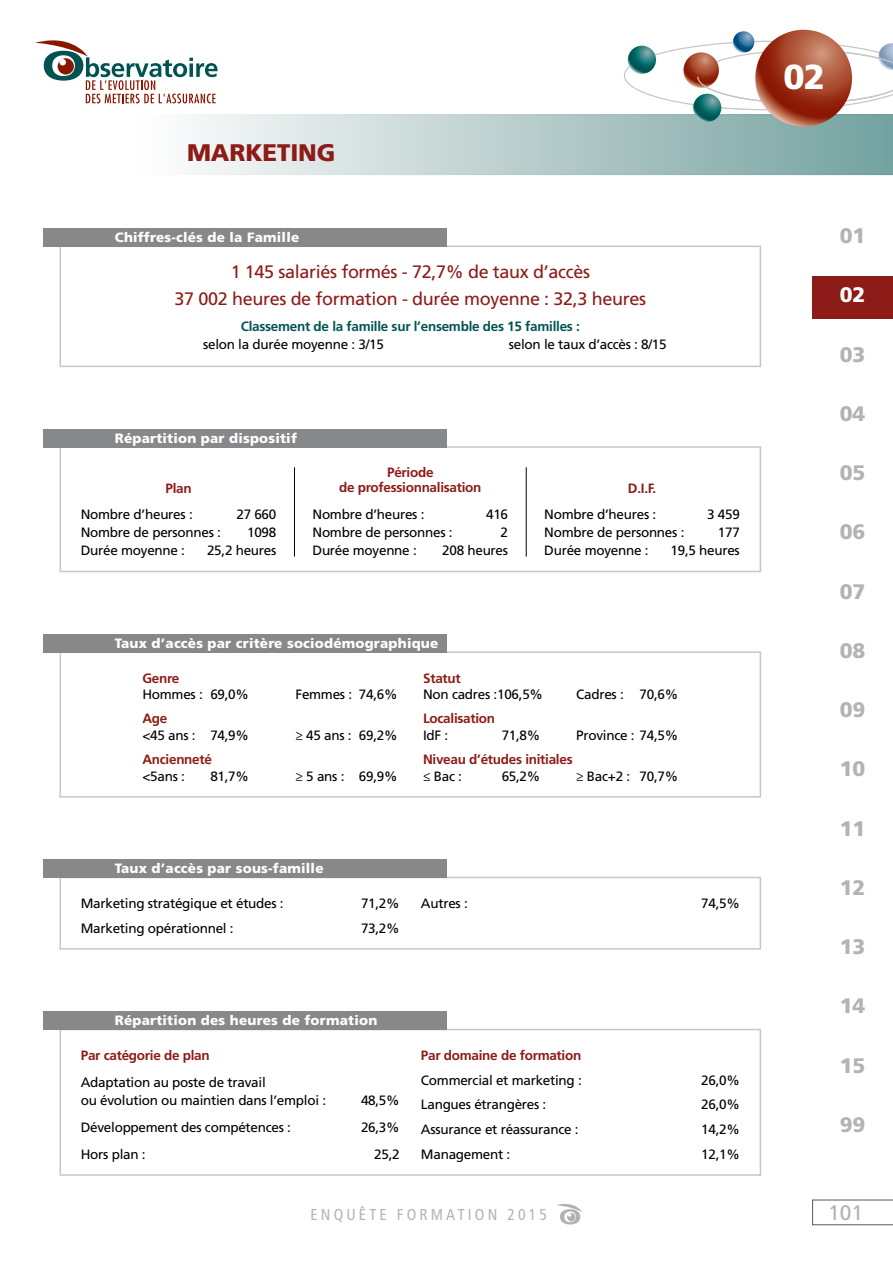
<style>
.page{position:relative;width:893px;height:1263px;background:#fff}
.page>*{position:absolute;margin:0;border:0;box-sizing:border-box;transform-origin:0 0}
.t1{font:900 34.65px "Frutiger LT Std";color:#fff}
.t2{font:900 24px "Frutiger LT Std";letter-spacing:-.005em;color:#8d1c18}
.t3{font:900 21px "Frutiger LT Std";color:#b2b3b5}
.t4{font:21px "Frutiger LT Std";color:#b2b3b5}
.t5{font:900 21px "Frutiger LT Std";color:#fff}
.t6{font:18px/26.5px "Frutiger LT Std";letter-spacing:-.02em;color:#8d1c18;text-align:center}
.t7{font:condensed 15.75px "Frutiger LT Std";letter-spacing:.2em;color:#b2b3b5}
.t8{font:13.5px/18.3px "Frutiger LT Std";letter-spacing:-.02em;color:#000}
.t9{font:900 13.5px "Frutiger LT Std";letter-spacing:.015em;color:#fff}
.t10{font:700 13.5px/15px "Frutiger LT Std";letter-spacing:-.02em;color:#8d1c18;text-align:center}
.t11{font:700 13.5px "Frutiger LT Std";letter-spacing:-.02em;color:#005553}
</style>
<div class="page">
<svg style="left:812px;top:1199px;width:81px;height:26px"></svg>
<svg style="left:556px;top:1204px;width:26px;height:20px"></svg>
<div style="left:812px;top:276px;width:81px;height:43px;background:#8d1c18"></div>
<div style="left:60px;top:246px;width:701px;height:121px;border:2px solid #c6c7c9"></div>
<div style="left:43px;top:228px;width:403px;height:19px;background:#87888a"></div>
<div style="left:60px;top:651px;width:701px;height:147px;border:2px solid #c6c7c9"></div>
<div style="left:43px;top:634px;width:403px;height:19px;background:#87888a"></div>
<div style="left:60px;top:1029px;width:701px;height:147px;border:2px solid #c6c7c9"></div>
<div style="left:43px;top:1011px;width:403px;height:19px;background:#87888a"></div>
<div style="left:60px;top:877px;width:701px;height:73px;border:2px solid #c6c7c9"></div>
<div style="left:43px;top:859px;width:403px;height:19px;background:#87888a"></div>
<div style="left:60px;top:446px;width:701px;height:126px;border:2px solid #c6c7c9"></div>
<div style="left:43px;top:429px;width:403px;height:19px;background:#87888a"></div>
<hr style="left:294px;top:467px;width:1px;height:90px;background:#000">
<hr style="left:526px;top:467px;width:1px;height:90px;background:#000">
<svg style="left:35px;top:40px;width:183px;height:63px"></svg>
<svg style="left:191px;top:114px;width:702px;height:61px;background:#b5cccb"></svg>
<svg style="left:733px;top:31px;width:21px;height:22px"></svg>
<svg style="left:624px;top:41px;width:269px;height:69px"></svg>
<svg style="left:755px;top:30px;width:97px;height:97px;background:#a74a31"></svg>
<svg style="left:693px;top:94px;width:28px;height:28px"></svg>
<h2 class="t2" style="left:187px;top:138px;width:150px">MARKETING</h2>
<p class="t9" style="left:115px;top:229px;width:186px">Chiffres-clés de la Famille</p>
<h3 class="t6" style="left:175px;top:259px;width:473px">1 145 salariés formés - 72,7% de taux d’accès<br>37 002 heures de formation - durée moyenne : 32,3 heures</h3>
<p class="t11" style="left:241px;top:318px;width:340px">Classement de la famille sur l’ensemble des 15 familles :</p>
<p class="t8" style="left:203px;top:335px;width:182px">selon la durée moyenne : 3/15</p>
<p class="t8" style="left:509px;top:335px;width:159px">selon le taux d’accès : 8/15</p>
<p class="t9" style="left:115px;top:430px;width:184px">Répartition par dispositif</p>
<p class="t10" style="left:165px;top:481px;width:28px">Plan</p>
<p class="t8" style="left:81px;top:505px;width:113px">Nombre d’heures :</p>
<p class="t8" style="left:236px;top:505px;width:41px">27 660</p>
<p class="t8" style="left:81px;top:523px;width:142px">Nombre de personnes :</p>
<p class="t8" style="left:247px;top:523px;width:31px">1098</p>
<p class="t8" style="left:81px;top:541px;width:106px">Durée moyenne :</p>
<p class="t8" style="left:207px;top:541px;width:71px">25,2 heures</p>
<p class="t10" style="left:339px;top:465px;width:144px">Période<br>de professionnalisation</p>
<p class="t8" style="left:312px;top:505px;width:113px">Nombre d’heures :</p>
<p class="t8" style="left:486px;top:505px;width:23px">416</p>
<p class="t8" style="left:312px;top:523px;width:142px">Nombre de personnes :</p>
<p class="t8" style="left:501px;top:523px;width:9px">2</p>
<p class="t8" style="left:312px;top:541px;width:106px">Durée moyenne :</p>
<p class="t8" style="left:442px;top:541px;width:67px">208 heures</p>
<p class="t10" style="left:628px;top:481px;width:30px">D.I.F.</p>
<p class="t8" style="left:544px;top:505px;width:113px">Nombre d’heures :</p>
<p class="t8" style="left:707px;top:505px;width:34px">3 459</p>
<p class="t8" style="left:544px;top:523px;width:142px">Nombre de personnes :</p>
<p class="t8" style="left:718px;top:523px;width:23px">177</p>
<p class="t8" style="left:544px;top:541px;width:106px">Durée moyenne :</p>
<p class="t8" style="left:670px;top:541px;width:71px">19,5 heures</p>
<p class="t9" style="left:115px;top:635px;width:325px">Taux d’accès par critère sociodémographique</p>
<p class="t10" style="left:142px;top:670px;width:38px">Genre</p>
<p class="t8" style="left:142px;top:685px;width:108px">Hommes : 69,0%</p>
<p class="t8" style="left:296px;top:685px;width:104px">Femmes : 74,6%</p>
<p class="t10" style="left:142px;top:711px;width:26px">Age</p>
<p class="t8" style="left:142px;top:726px;width:108px">&lt;45 ans : 74,9%</p>
<p class="t8" style="left:296px;top:726px;width:104px">≥ 45 ans : 69,2%</p>
<p class="t10" style="left:142px;top:752px;width:71px">Ancienneté</p>
<p class="t8" style="left:142px;top:767px;width:44px">&lt;5ans :</p>
<p class="t8" style="left:210px;top:767px;width:40px">81,7%</p>
<p class="t8" style="left:296px;top:767px;width:104px">≥ 5 ans : 69,9%</p>
<p class="t10" style="left:423px;top:670px;width:39px">Statut</p>
<p class="t8" style="left:423px;top:685px;width:121px">Non cadres :106,5%</p>
<p class="t8" style="left:576px;top:685px;width:104px">Cadres : 70,6%</p>
<p class="t10" style="left:423px;top:711px;width:74px">Localisation</p>
<p class="t8" style="left:423px;top:726px;width:27px">IdF :</p>
<p class="t8" style="left:502px;top:726px;width:40px">71,8%</p>
<p class="t8" style="left:576px;top:726px;width:104px">Province : 74,5%</p>
<p class="t10" style="left:423px;top:752px;width:151px">Niveau d’études initiales</p>
<p class="t8" style="left:423px;top:767px;width:40px">≤ Bac :</p>
<p class="t8" style="left:502px;top:767px;width:40px">65,2%</p>
<p class="t8" style="left:576px;top:767px;width:104px">≥ Bac+2 : 70,7%</p>
<p class="t9" style="left:115px;top:860px;width:210px">Taux d’accès par sous-famille</p>
<p class="t8" style="left:81px;top:894px;width:204px">Marketing stratégique et études :</p>
<p class="t8" style="left:361px;top:894px;width:40px">71,2%</p>
<p class="t8" style="left:81px;top:919px;width:154px">Marketing opérationnel :</p>
<p class="t8" style="left:361px;top:919px;width:40px">73,2%</p>
<p class="t8" style="left:421px;top:894px;width:48px">Autres :</p>
<p class="t8" style="left:701px;top:894px;width:40px">74,5%</p>
<p class="t9" style="left:115px;top:1012px;width:264px">Répartition des heures de formation</p>
<p class="t10" style="left:81px;top:1048px;width:130px">Par catégorie de plan</p>
<p class="t8" style="left:81px;top:1073px;width:247px">Adaptation au poste de travail<br>ou évolution ou maintien dans l’emploi :</p>
<p class="t8" style="left:361px;top:1091px;width:40px">48,5%</p>
<p class="t8" style="left:81px;top:1118px;width:212px">Développement des compétences :</p>
<p class="t8" style="left:361px;top:1118px;width:40px">26,3%</p>
<p class="t8" style="left:81px;top:1145px;width:66px">Hors plan :</p>
<p class="t8" style="left:374px;top:1145px;width:27px">25,2</p>
<p class="t10" style="left:421px;top:1048px;width:162px">Par domaine de formation</p>
<p class="t8" style="left:421px;top:1071px;width:162px">Commercial et marketing :</p>
<p class="t8" style="left:701px;top:1071px;width:40px">26,0%</p>
<p class="t8" style="left:421px;top:1095px;width:127px">Langues étrangères :</p>
<p class="t8" style="left:701px;top:1095px;width:40px">26,0%</p>
<p class="t8" style="left:421px;top:1120px;width:159px">Assurance et réassurance :</p>
<p class="t8" style="left:701px;top:1120px;width:40px">14,2%</p>
<p class="t8" style="left:421px;top:1145px;width:91px">Management :</p>
<p class="t8" style="left:701px;top:1145px;width:40px">12,1%</p>
<h1 class="t1" style="left:783px;top:56px;width:43px">02</h1>
<h3 class="t3" style="left:840px;top:223px;width:27px">01</h3>
<h3 class="t5" style="left:840px;top:282px;width:27px">02</h3>
<h3 class="t3" style="left:840px;top:342px;width:27px">03</h3>
<h3 class="t3" style="left:840px;top:401px;width:27px">04</h3>
<h3 class="t3" style="left:840px;top:460px;width:27px">05</h3>
<h3 class="t3" style="left:840px;top:519px;width:27px">06</h3>
<h3 class="t3" style="left:840px;top:579px;width:27px">07</h3>
<h3 class="t3" style="left:840px;top:638px;width:27px">08</h3>
<h3 class="t3" style="left:840px;top:697px;width:27px">09</h3>
<h3 class="t3" style="left:840px;top:756px;width:27px">10</h3>
<h3 class="t3" style="left:840px;top:815px;width:27px">11</h3>
<h3 class="t3" style="left:840px;top:875px;width:27px">12</h3>
<h3 class="t3" style="left:840px;top:934px;width:27px">13</h3>
<h3 class="t3" style="left:840px;top:993px;width:27px">14</h3>
<h3 class="t3" style="left:840px;top:1052px;width:27px">15</h3>
<h3 class="t3" style="left:840px;top:1112px;width:27px">99</h3>
<p class="t7" style="left:310px;top:1205px;width:238px">ENQUÊTE FORMATION 2015</p>
<h3 class="t4" style="left:828px;top:1200px;width:37px">101</h3>
</div>
